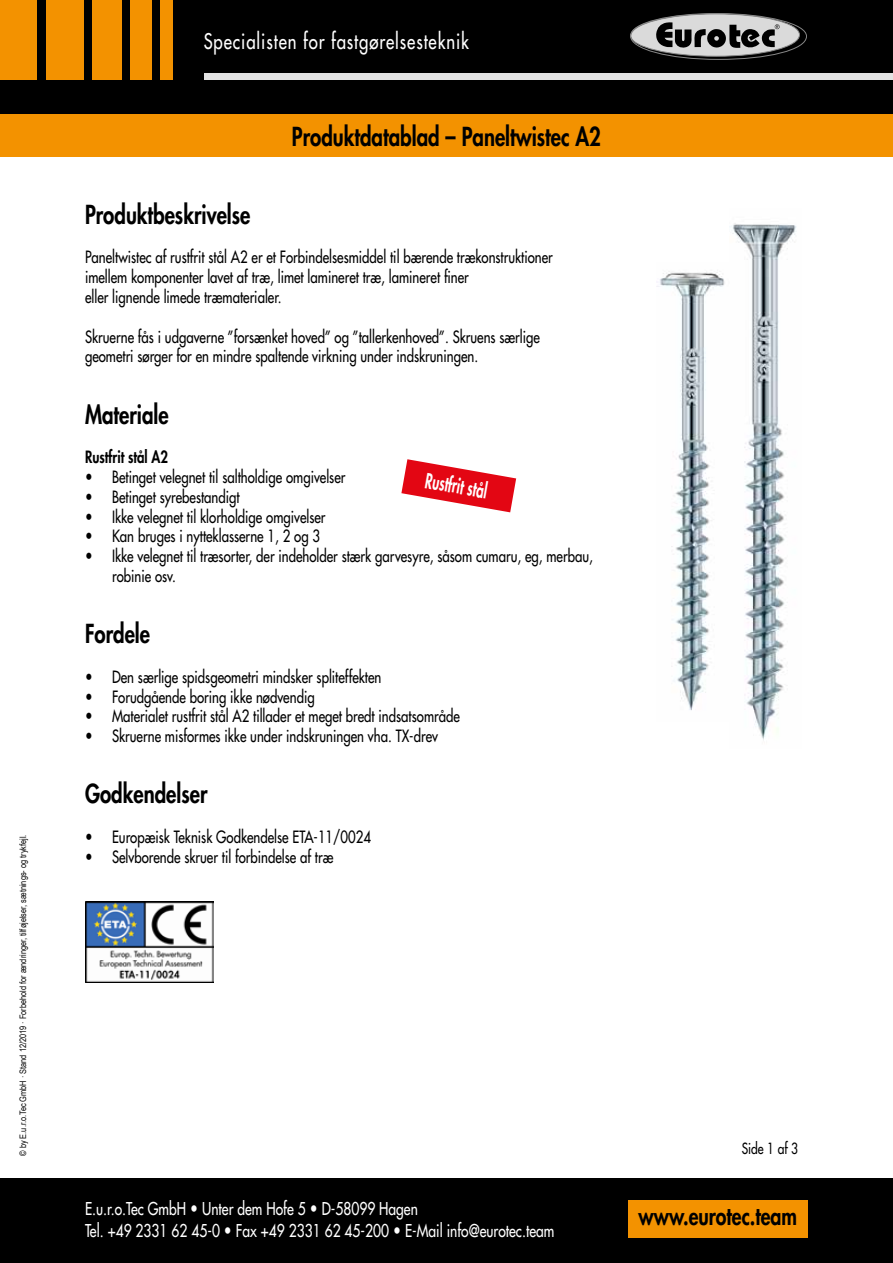
<style>
.page{position:relative;width:893px;height:1263px;background:#fff}
.page>*{position:absolute;margin:0;border:0;box-sizing:border-box;transform-origin:0 0}
.t1{font:800 25.5px "Futura Std";color:#000;scale:.8 1}
.t2{font:800 24.3px "Futura Std";color:#000;scale:.8 1}
.t3{font:500 21px "Futura Std";letter-spacing:.055em;color:#fff;scale:.8 1}
.t4{font:800 20.55px "Futura Std";color:#fff;scale:.64 1}
.t5{font:500 17.25px/22.5px "Futura Std";color:#fff;scale:.8 1}
.t6{font:500 16.5px/19.8px "Futura Std";color:#000;scale:.8 1}
.t7{font:800 16.5px "Futura Std";color:#000;scale:.8 1}
.t8{font:500 15px "Futura Std";color:#000;scale:.8 1}
.t9{font:9px "Arial Narrow";color:#000}
.s1{font-weight:800}
</style>
<div class="page">
<div style="left:0;top:0;width:893px;height:137px;background:#000"></div>
<div style="left:204px;top:74px;width:689px;height:6px;background:#e3e3e3"></div>
<svg style="left:630px;top:13px;width:176px;height:46px"></svg>
<div style="left:631px;top:14px;width:168px;height:42px;background:#dadada;border-radius:50%"></div>
<div style="left:630px;top:14px;width:170px;height:43px;border:1px solid #878787;border-radius:50%"></div>
<div style="left:630px;top:13px;width:177px;height:47px;border:1px solid #878787;border-radius:50%"></div>
<svg style="left:656px;top:22px;width:124px;height:27px"></svg>
<div style="left:0;top:0;width:37px;height:80px;background:#f39200"></div>
<div style="left:46px;top:0;width:38px;height:80px;background:#f39200"></div>
<div style="left:92px;top:0;width:30px;height:80px;background:#f39200"></div>
<div style="left:131px;top:0;width:21px;height:80px;background:#f39200"></div>
<div style="left:161px;top:0;width:12px;height:80px;background:#f39200"></div>
<div style="left:0;top:114px;width:893px;height:43px;background:#f39200"></div>
<div style="left:0;top:1178px;width:893px;height:85px;background:#000"></div>
<div style="left:628px;top:1200px;width:180px;height:37px;background:#f39200"></div>
<img style="left:731px;top:223px;width:65px;height:518px">
<img style="left:656px;top:271px;width:69px;height:440px">
<img style="left:85px;top:901px;width:128px;height:81px">
<svg style="left:401px;top:459px;width:115px;height:53px"></svg>
<p class="t9" style="left:16px;top:1156px;width:323px;rotate:-90deg">© by E.u.r.o.Tec GmbH · Stand 12/2019 · Forbehold for ændringer, tilføjelser, sætnings- og trykfejl.</p>
<p class="t3" style="left:204px;top:28px;width:333px">Specialisten for fastgørelsesteknik</p>
<h1 class="t1" style="left:292px;top:121px;width:388px">Produktdatablad – Paneltwistec A2</h1>
<h1 class="t1" style="left:85px;top:198px;width:208px">Produktbeskrivelse</h1>
<p class="t6" style="left:85px;top:247px;width:586px">Paneltwistec af rustfrit stål A2 er et Forbindelsesmiddel til bærende trækonstruktioner imellem komponenter lavet af træ, limet lamineret træ, lamineret finer<br>eller lignende limede træmaterialer.</p>
<p class="t6" style="left:85px;top:327px;width:570px">Skruerne fås i udgaverne ”forsænket hoved” og ”tallerkenhoved”. Skruens særlige geometri sørger for en mindre spaltende virkning under indskruningen.</p>
<h1 class="t1" style="left:85px;top:398px;width:106px">Materiale</h1>
<p class="t7" style="left:85px;top:447px;width:105px">Rustfrit stål A2</p>
<p class="t6" style="left:85px;top:467px;width:327px">• Betinget velegnet til saltholdige omgivelser</p>
<p class="t6" style="left:85px;top:487px;width:195px">• Betinget syrebestandigt</p>
<p class="t6" style="left:85px;top:507px;width:302px">• Ikke velegnet til klorholdige omgivelser</p>
<p class="t6" style="left:85px;top:526px;width:295px">• Kan bruges i nytteklasserne 1, 2 og 3</p>
<p class="t6" style="left:112px;top:546px;width:603px;text-indent:-27px">• Ikke velegnet til træsorter, der indeholder stærk garvesyre, såsom cumaru, eg, merbau, robinie osv.</p>
<h1 class="t1" style="left:85px;top:618px;width:83px">Fordele</h1>
<p class="t6" style="left:85px;top:667px;width:372px">• Den særlige spidsgeometri mindsker spliteffekten</p>
<p class="t6" style="left:85px;top:687px;width:289px">• Forudgående boring ikke nødvendig</p>
<p class="t6" style="left:85px;top:706px;width:470px">• Materialet rustfrit stål A2 tillader et meget bredt indsatsområde</p>
<p class="t6" style="left:85px;top:726px;width:443px">• Skruerne misformes ikke under indskruningen vha. TX-drev</p>
<h1 class="t1" style="left:85px;top:778px;width:155px">Godkendelser</h1>
<p class="t6" style="left:85px;top:827px;width:359px">• Europæisk Teknisk Godkendelse ETA-11/0024</p>
<p class="t6" style="left:85px;top:847px;width:312px">• Selvborende skruer til forbindelse af træ</p>
<p class="t4" style="left:428px;top:467px;width:99px;rotate:10deg">Rustfrit stål</p>
<p class="t8" style="left:742px;top:1139px;width:72px">Side 1 af 3</p>
<p class="t5" style="left:85px;top:1197px;width:588px">E.u.r.o.Tec GmbH <span class="s1">•</span> Unter dem Hofe 5 <span class="s1">•</span> D-58099 Hagen<br>Tel. +49 2331 62 45-0 <span class="s1">•</span> Fax +49 2331 62 45-200 <span class="s1">•</span> E-Mail info@eurotec.team</p>
<h2 class="t2" style="left:638px;top:1201px;width:200px">www.eurotec.team</h2>
</div>
